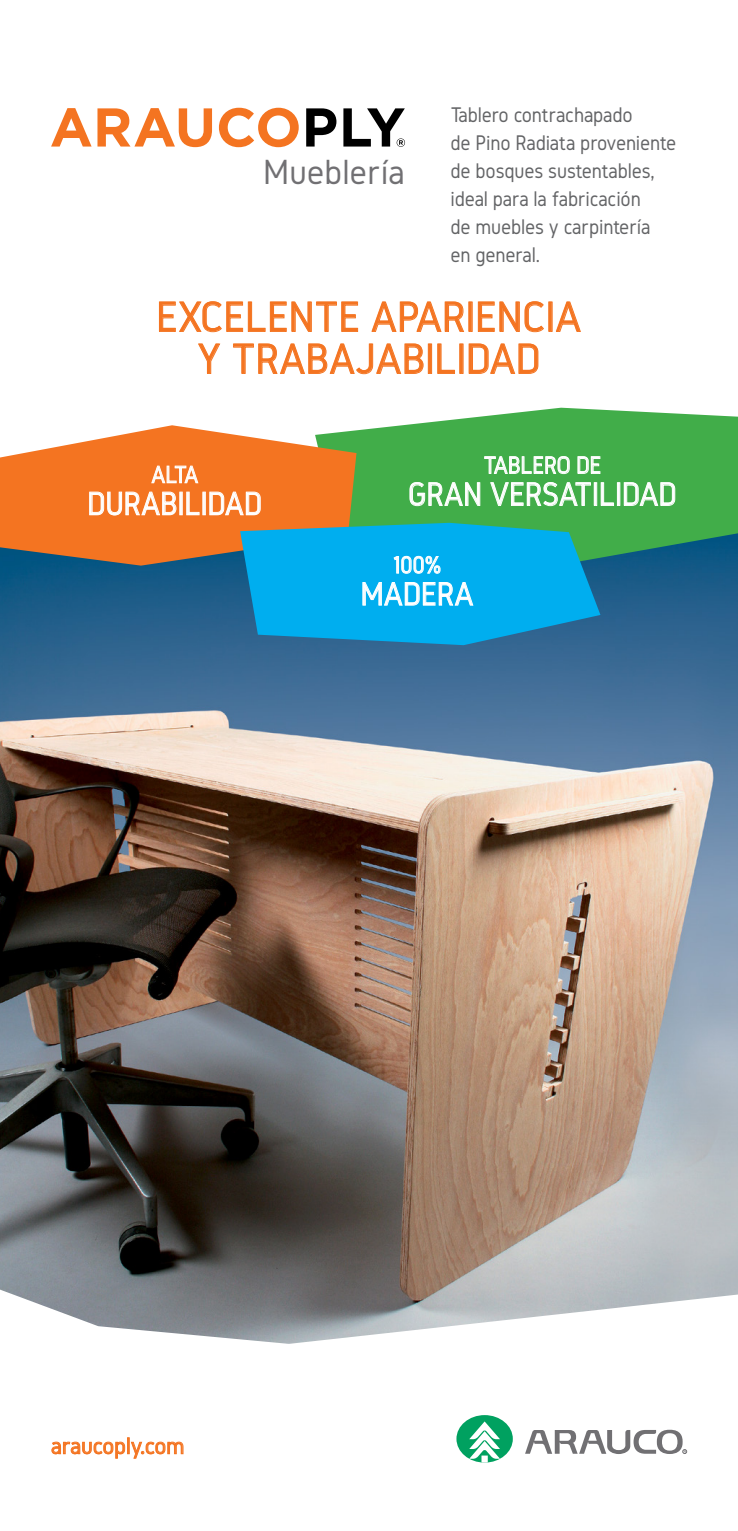
<style>
.page{position:relative;width:738px;height:1531px;background:#fff}
.page>*{position:absolute;margin:0;border:0;box-sizing:border-box;transform-origin:0 0}
.t1{font:44px/42px "Gidole";letter-spacing:-.01em;color:#f47421;text-align:center}
.t2{font:36.2px "Gidole";color:#717073}
.t3{font:34px "Gidole";letter-spacing:-.01em;color:#fff;scale:.95 1}
.t4{font:25px "Gidole";letter-spacing:-.01em;color:#fff;scale:.95 1}
.t5{font:24px "Gidole";color:#f47421}
.t6{font:22px/28px "Gidole";letter-spacing:-.01em;color:#636466;scale:.95 1}
</style>
<div class="page">
<div style="left:354px;top:45px;width:29px;height:29px;border:1px solid #fff;border-radius:50%"></div>
<svg style="left:525px;top:1429px;width:161px;height:25px"></svg>
<div style="left:456px;top:1415px;width:56px;height:47px;background:#00a160;border-radius:50%"></div>
<svg style="left:469px;top:1421px;width:30px;height:41px"></svg>
<svg style="left:159px;top:301px;width:199px;height:31px"></svg>
<svg style="left:371px;top:301px;width:93px;height:31px"></svg>
<svg style="left:477px;top:301px;width:67px;height:31px"></svg>
<svg style="left:556px;top:301px;width:25px;height:31px"></svg>
<svg style="left:198px;top:343px;width:23px;height:31px"></svg>
<svg style="left:233px;top:343px;width:190px;height:31px"></svg>
<div style="left:427px;top:344px;width:4px;height:30px;border:1px solid #f47421"></div>
<svg style="left:437px;top:343px;width:18px;height:31px"></svg>
<svg style="left:468px;top:343px;width:70px;height:31px"></svg>
<img style="left:0;top:566px;width:737px;height:778px">
<svg style="left:356px;top:408px;width:381px;height:158px;background:#4bad5a"></svg>
<svg style="left:0;top:425px;width:356px;height:141px;background:#e48441"></svg>
<svg style="left:151px;top:466px;width:47px;height:17px"></svg>
<svg style="left:89px;top:491px;width:88px;height:25px;background:#f6985b"></svg>
<svg style="left:186px;top:491px;width:14px;height:24px"></svg>
<svg style="left:209px;top:491px;width:52px;height:25px"></svg>
<svg style="left:240px;top:523px;width:360px;height:122px;background:#10a6da"></svg>
<svg style="left:484px;top:456px;width:85px;height:18px;background:#81c886"></svg>
<svg style="left:577px;top:456px;width:23px;height:18px"></svg>
<svg style="left:409px;top:482px;width:71px;height:24px;background:#74c27a"></svg>
<svg style="left:489px;top:482px;width:101px;height:24px;background:#6fc075"></svg>
<div style="left:593px;top:482px;width:3px;height:24px;border:1px solid #fff"></div>
<svg style="left:600px;top:482px;width:14px;height:24px"></svg>
<div style="left:616px;top:482px;width:3px;height:24px;border:1px solid #fff"></div>
<svg style="left:623px;top:482px;width:52px;height:24px"></svg>
<svg style="left:51px;top:1437px;width:132px;height:22px"></svg>
<svg style="left:51px;top:108px;width:40px;height:39px"></svg>
<svg style="left:97px;top:108px;width:115px;height:39px"></svg>
<svg style="left:219px;top:108px;width:79px;height:39px"></svg>
<svg style="left:306px;top:108px;width:30px;height:39px"></svg>
<svg style="left:343px;top:108px;width:62px;height:39px"></svg>
<p class="t6" style="left:450px;top:101px;width:239px">Tablero contrachapado<br>de Pino Radiata proveniente de bosques sustentables, ideal para la fabricación<br>de muebles y carpintería<br>en general.</p>
<h1 class="t1" style="left:156px;top:296px;width:427px">EXCELENTE APARIENCIA<br>Y TRABAJABILIDAD</h1>
<h2 class="t2" style="left:263px;top:152px;width:143px">Mueblería</h2>
<p class="t4" style="left:151px;top:461px;width:51px">ALTA</p>
<h3 class="t3" style="left:87px;top:485px;width:186px">DURABILIDAD</h3>
<p class="t4" style="left:483px;top:451px;width:126px">TABLERO DE</p>
<h3 class="t3" style="left:407px;top:475px;width:284px">GRAN VERSATILIDAD</h3>
<p class="t4" style="left:392px;top:551px;width:53px">100%</p>
<h3 class="t3" style="left:360px;top:575px;width:121px">MADERA</h3>
<p class="t5" style="left:51px;top:1432px;width:135px">araucoply.com</p>
</div>
